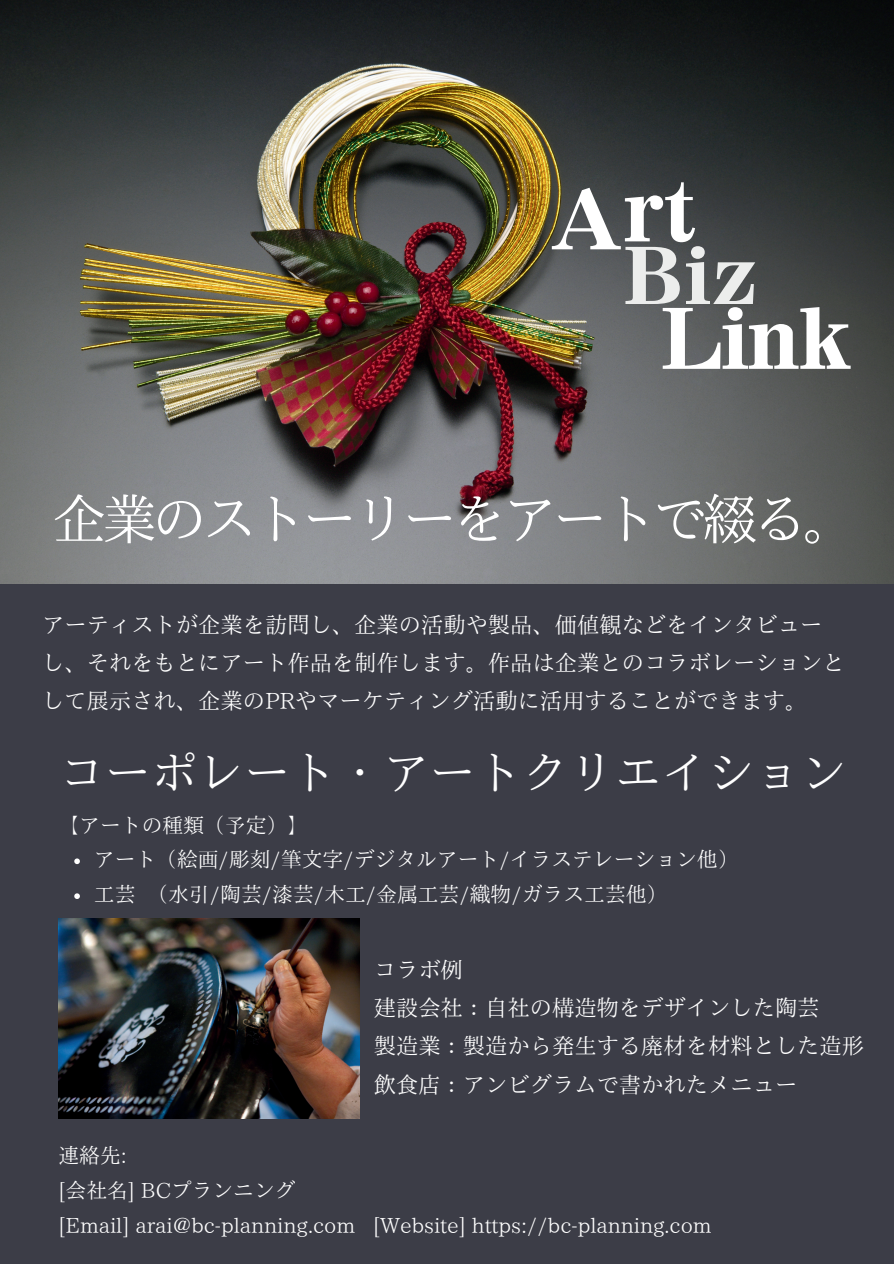
<style>
.page{position:relative;width:894px;height:1264px;background:#fff}
.page>*{position:absolute;margin:0;border:0;box-sizing:border-box;transform-origin:0 0}
.t1{font:900 78.45px "AR Mincho JIS";letter-spacing:-.035em;color:#fff}
.t2{font:900 73.5px "AR Mincho JIS";color:#ecedec}
.t3{font:54.75px "IP Aex Mincho";letter-spacing:-.085em;color:#fff}
.t4{font:46.35px "IP Aex Mincho";color:#fff}
.t5{font:22.35px/38.2px "IP Aex Mincho";color:#fff}
.t6{font:20.85px/34.8px "IP Aex Mincho";color:#fff}
.t7{font:20.7px/35px "IP Aex Mincho";color:#fff}
</style>
<div class="page">
<div style="left:0;top:0;width:893px;height:1263px;background:#3c3d47"></div>
<img style="left:0;top:0;width:893px;height:583px">
<img style="left:58px;top:918px;width:301px;height:200px">
<svg style="left:74px;top:858px;width:6px;height:6px"></svg>
<svg style="left:74px;top:893px;width:6px;height:6px"></svg>
<h1 class="t1" style="left:622px;top:172px;width:75px">rt</h1>
<h1 class="t1" style="left:550px;top:180px;width:72px">A</h1>
<h2 class="t2" style="left:622px;top:239px;width:136px">Biz</h2>
<h1 class="t1" style="left:659px;top:300px;width:193px">Link</h1>
<h3 class="t3" style="left:52px;top:489px;width:806px">企業のストーリーをアートで綴る。</h3>
<p class="t5" style="left:42px;top:606px;width:803px">アーティストが企業を訪問し、企業の活動や製品、価値観などをインタビューし、それをもとにアート作品を制作します。作品は企業とのコラボレーションとして展⽰され、企業のPRやマーケティング活動に活⽤することができます。</p>
<h3 class="t4" style="left:58px;top:747px;width:789px">コーポレート・アートクリエイション</h3>
<p class="t6" style="left:94px;top:808px;width:646px;text-indent:-35px">【アートの種類（予定）】<br>アート（絵画/彫刻/筆⽂字/デジタルアート/イラステレーション他）⼯芸 （⽔引/陶芸/漆芸/⽊⼯/⾦属⼯芸/織物/ガラス⼯芸他）</p>
<p class="t5" style="left:373px;top:951px;width:491px">コラボ例<br>建設会社：⾃社の構造物をデザインした陶芸<br>製造業：製造から発⽣する廃材を材料とした造形飲⾷店：アンビグラムで書かれたメニュー</p>
<p class="t7" style="left:58px;top:1139px;width:654px">連絡先:<br>[会社名] BCプランニング<br>[Email] arai@bc-planning.com [Website] https://bc-planning.com</p>
</div>
